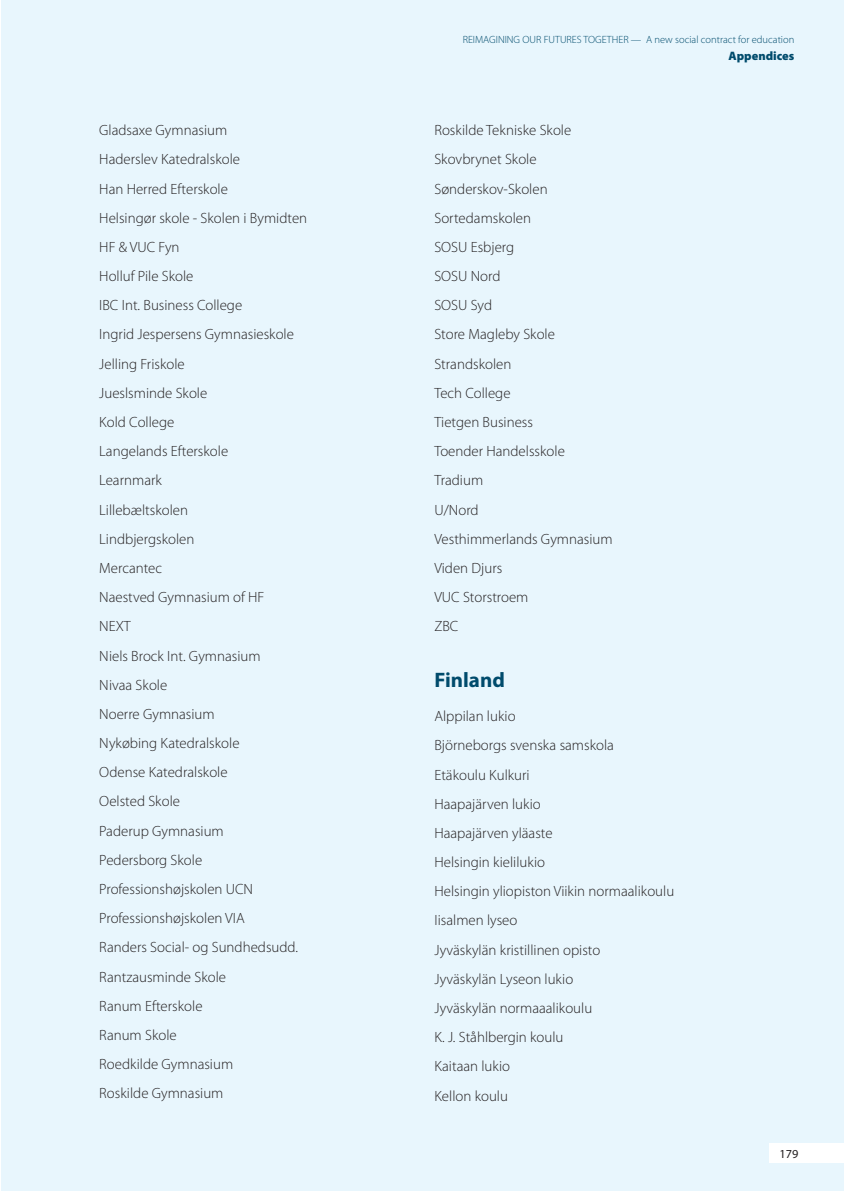
<style>
.page{position:relative;width:844px;height:1191px;background:#fff}
.page>*{position:absolute;margin:0;border:0;box-sizing:border-box;transform-origin:0 0}
.T4_nom_members{font:700 21px "Myriad Pro";color:#004b6c}
.texte_biblio{font:300 14.88px "Myriad Pro";color:#231f20}
.t1{font:900 12.25px "Myriad Pro";color:#004b6c}
.t2{font:12.25px "Myriad Pro";color:#231f20}
.t3{font:300 10.5px "Myriad Pro";color:#004b6c}
</style>
<div class="page">
<div style="left:2px;top:0;width:841px;height:1191px;background:#e8f6fd"></div>
<div style="left:769px;top:1143px;width:74px;height:20px;background:#fff"></div>
<p class="texte_biblio" style="left:99px;top:121px;width:129px">Gladsaxe Gymnasium</p>
<p class="texte_biblio" style="left:99px;top:150px;width:142px">Haderslev Katedralskole</p>
<p class="texte_biblio" style="left:99px;top:180px;width:130px">Han Herred Efterskole</p>
<p class="texte_biblio" style="left:99px;top:209px;width:209px">Helsingør skole - Skolen i Bymidten</p>
<p class="texte_biblio" style="left:99px;top:238px;width:82px">HF &amp; VUC Fyn</p>
<p class="texte_biblio" style="left:99px;top:267px;width:96px">Holluf Pile Skole</p>
<p class="texte_biblio" style="left:99px;top:296px;width:144px">IBC Int. Business College</p>
<p class="texte_biblio" style="left:99px;top:325px;width:196px">Ingrid Jespersens Gymnasieskole</p>
<p class="texte_biblio" style="left:99px;top:355px;width:87px">Jelling Friskole</p>
<p class="texte_biblio" style="left:99px;top:384px;width:109px">Jueslsminde Skole</p>
<p class="texte_biblio" style="left:99px;top:413px;width:77px">Kold College</p>
<p class="texte_biblio" style="left:99px;top:442px;width:130px">Langelands Efterskole</p>
<p class="texte_biblio" style="left:99px;top:471px;width:64px">Learnmark</p>
<p class="texte_biblio" style="left:99px;top:500px;width:90px">Lillebæltskolen</p>
<p class="texte_biblio" style="left:99px;top:530px;width:97px">Lindbjergskolen</p>
<p class="texte_biblio" style="left:99px;top:559px;width:64px">Mercantec</p>
<p class="texte_biblio" style="left:99px;top:588px;width:167px">Naestved Gymnasium of HF</p>
<p class="texte_biblio" style="left:99px;top:617px;width:33px">NEXT</p>
<p class="texte_biblio" style="left:99px;top:646px;width:163px">Niels Brock Int. Gymnasium</p>
<p class="texte_biblio" style="left:99px;top:676px;width:69px">Nivaa Skole</p>
<p class="texte_biblio" style="left:99px;top:705px;width:117px">Noerre Gymnasium</p>
<p class="texte_biblio" style="left:99px;top:734px;width:142px">Nykøbing Katedralskole</p>
<p class="texte_biblio" style="left:99px;top:763px;width:130px">Odense Katedralskole</p>
<p class="texte_biblio" style="left:99px;top:792px;width:82px">Oelsted Skole</p>
<p class="texte_biblio" style="left:99px;top:821px;width:126px">Paderup Gymnasium</p>
<p class="texte_biblio" style="left:99px;top:851px;width:104px">Pedersborg Skole</p>
<p class="texte_biblio" style="left:99px;top:880px;width:155px">Professionshøjskolen UCN</p>
<p class="texte_biblio" style="left:99px;top:909px;width:147px">Professionshøjskolen VIA</p>
<p class="texte_biblio" style="left:99px;top:938px;width:200px">Randers Social- og Sundhedsudd.</p>
<p class="texte_biblio" style="left:99px;top:967px;width:128px">Rantzausminde Skole</p>
<p class="texte_biblio" style="left:99px;top:996px;width:105px">Ranum Efterskole</p>
<p class="texte_biblio" style="left:99px;top:1026px;width:79px">Ranum Skole</p>
<p class="texte_biblio" style="left:99px;top:1055px;width:135px">Roedkilde Gymnasium</p>
<p class="texte_biblio" style="left:99px;top:1084px;width:126px">Roskilde Gymnasium</p>
<p class="t3" style="left:462px;top:33px;width:333px">REIMAGINING OUR FUTURES TOGETHER — A new social contract for education</p>
<p class="t1" style="left:728px;top:48px;width:67px">Appendices</p>
<p class="texte_biblio" style="left:434px;top:121px;width:138px">Roskilde Tekniske Skole</p>
<p class="texte_biblio" style="left:434px;top:150px;width:104px">Skovbrynet Skole</p>
<p class="texte_biblio" style="left:434px;top:180px;width:115px">Sønderskov-Skolen</p>
<p class="texte_biblio" style="left:434px;top:209px;width:98px">Sortedamskolen</p>
<p class="texte_biblio" style="left:434px;top:238px;width:81px">SOSU Esbjerg</p>
<p class="texte_biblio" style="left:434px;top:267px;width:68px">SOSU Nord</p>
<p class="texte_biblio" style="left:434px;top:296px;width:59px">SOSU Syd</p>
<p class="texte_biblio" style="left:434px;top:325px;width:122px">Store Magleby Skole</p>
<p class="texte_biblio" style="left:434px;top:355px;width:78px">Strandskolen</p>
<p class="texte_biblio" style="left:434px;top:384px;width:78px">Tech College</p>
<p class="texte_biblio" style="left:434px;top:413px;width:100px">Tietgen Business</p>
<p class="texte_biblio" style="left:434px;top:442px;width:132px">Toender Handelsskole</p>
<p class="texte_biblio" style="left:434px;top:471px;width:50px">Tradium</p>
<p class="texte_biblio" style="left:434px;top:500px;width:46px">U/Nord</p>
<p class="texte_biblio" style="left:434px;top:530px;width:180px">Vesthimmerlands Gymnasium</p>
<p class="texte_biblio" style="left:434px;top:559px;width:69px">Viden Djurs</p>
<p class="texte_biblio" style="left:434px;top:588px;width:96px">VUC Storstroem</p>
<p class="texte_biblio" style="left:434px;top:617px;width:26px">ZBC</p>
<p class="T4_nom_members" style="left:434px;top:666px;width:72px">Finland</p>
<p class="texte_biblio" style="left:434px;top:707px;width:83px">Alppilan lukio</p>
<p class="texte_biblio" style="left:434px;top:736px;width:181px">Björneborgs svenska samskola</p>
<p class="texte_biblio" style="left:434px;top:765px;width:97px">Etäkoulu Kulkuri</p>
<p class="texte_biblio" style="left:434px;top:795px;width:108px">Haapajärven lukio</p>
<p class="texte_biblio" style="left:434px;top:824px;width:120px">Haapajärven yläaste</p>
<p class="texte_biblio" style="left:434px;top:853px;width:112px">Helsingin kielilukio</p>
<p class="texte_biblio" style="left:434px;top:882px;width:241px">Helsingin yliopiston Viikin normaalikoulu</p>
<p class="texte_biblio" style="left:434px;top:911px;width:84px">Iisalmen lyseo</p>
<p class="texte_biblio" style="left:434px;top:940px;width:167px">Jyväskylän kristillinen opisto</p>
<p class="texte_biblio" style="left:434px;top:970px;width:140px">Jyväskylän Lyseon lukio</p>
<p class="texte_biblio" style="left:434px;top:999px;width:159px">Jyväskylän normaaalikoulu</p>
<p class="texte_biblio" style="left:434px;top:1028px;width:131px">K. J. Ståhlbergin koulu</p>
<p class="texte_biblio" style="left:434px;top:1057px;width:77px">Kaitaan lukio</p>
<p class="texte_biblio" style="left:434px;top:1086px;width:75px">Kellon koulu</p>
<p class="t2" style="left:779px;top:1146px;width:20px">179</p>
</div>
